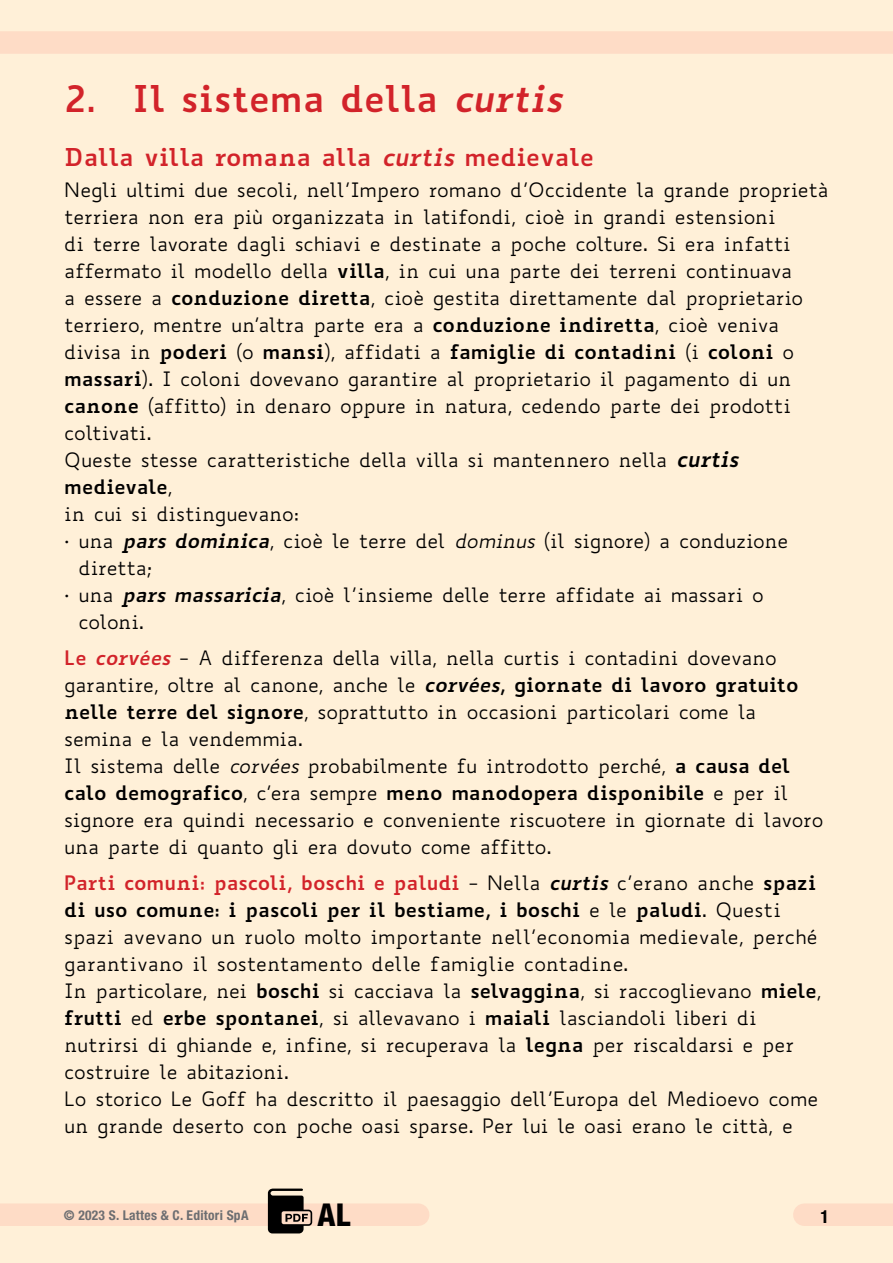
<style>
.page{position:relative;width:893px;height:1263px;background:#fff0d8}
.page>*{position:absolute;margin:0;border:0;box-sizing:border-box;transform-origin:0 0}
.t1{font:700 36px "Biancoenero";color:#d2232a}
.t2{font:800 condensed 31.5px "Helvetica Neue LT Std";color:#000}
.t3{font:700 24px "Biancoenero";color:#d2232a}
.t4{font:19.5px/27px "Biancoenero";letter-spacing:-.02em;color:#000}
.t5{font:700 condensed 18px "Helvetica Neue LT Std";color:#000}
.t6{font:700 condensed 13.5px "Helvetica Neue LT Std";letter-spacing:.02em;color:#6d6e71}
.s1{font-style:italic}
.s2{font-weight:700}
.s3{font-weight:700;font-style:italic;font-size:21px}
.s4{font-weight:700;font-style:italic}
.s5{font-weight:700;color:#d2232a}
.s6{font-weight:700;font-style:italic;color:#d2232a}
</style>
<div class="page">
<div style="left:0;top:1203px;width:418px;height:23px;background:#fedcc6"></div>
<div style="left:0;top:31px;width:893px;height:23px;background:#fedcc6"></div>
<div style="left:804px;top:1203px;width:89px;height:23px;background:#fedcc6"></div>
<svg style="left:268px;top:1188px;width:44px;height:45px"></svg>
<h1 class="t1" style="left:64px;top:67px;width:500px">2. Il sistema della <span class="s1">curtis</span></h1>
<p class="t3" style="left:64px;top:136px;width:531px">Dalla villa romana alla <span class="s1">curtis</span> medievale</p>
<p class="t4" style="left:64px;top:176px;width:766px">Negli ultimi due secoli, nell’Impero romano d’Occidente la grande proprietà terriera non era più organizzata in latifondi, cioè in grandi estensioni<br>di terre lavorate dagli schiavi e destinate a poche colture. Si era infatti affermato il modello della <span class="s2">villa</span>, in cui una parte dei terreni continuava<br>a essere a <span class="s2">conduzione diretta</span>, cioè gestita direttamente dal proprietario terriero, mentre un’altra parte era a <span class="s2">conduzione indiretta</span>, cioè veniva divisa in <span class="s2">poderi</span> (o <span class="s2">mansi</span>), affidati a <span class="s2">famiglie di contadini</span> (i <span class="s2">coloni</span> o <span class="s2">massari</span>). I coloni dovevano garantire al proprietario il pagamento di un <span class="s2">canone</span> (affitto) in denaro oppure in natura, cedendo parte dei prodotti coltivati.<br>Queste stesse caratteristiche della villa si mantennero nella <span class="s3">curtis </span><span class="s2">medievale</span>,<br>in cui si distinguevano:</p>
<p class="t4" style="left:79px;top:527px;width:711px;text-indent:-14px">• una <span class="s4">pars dominica</span>, cioè le terre del <span class="s1">dominus</span> (il signore) a conduzione diretta;</p>
<p class="t4" style="left:79px;top:581px;width:687px;text-indent:-14px">• una <span class="s4">pars massaricia</span>, cioè l’insieme delle terre affidate ai massari o coloni.</p>
<p class="t4" style="left:64px;top:644px;width:761px"><span class="s5">Le</span> <span class="s6">corvées</span> - A differenza della villa, nella curtis i contadini dovevano garantire, oltre al canone, anche le <span class="s4">corvées</span><span class="s2">, giornate di lavoro gratuito nelle terre del signore</span>, soprattutto in occasioni particolari come la semina e la vendemmia.<br>Il sistema delle <span class="s1">corvées</span> probabilmente fu introdotto perché, <span class="s2">a causa del calo demografico</span>, c’era sempre <span class="s2">meno manodopera disponibile</span> e per il signore era quindi necessario e conveniente riscuotere in giornate di lavoro una parte di quanto gli era dovuto come affitto.</p>
<p class="t4" style="left:64px;top:869px;width:759px"><span class="s5">Parti comuni: pascoli, boschi e paludi</span> - Nella <span class="s4">curtis</span> c’erano anche <span class="s2">spazi di uso comune: i pascoli per il bestiame, i boschi</span> e le <span class="s2">paludi</span>. Questi spazi avevano un ruolo molto importante nell’economia medievale, perché garantivano il sostentamento delle famiglie contadine.<br>In particolare, nei <span class="s2">boschi</span> si cacciava la <span class="s2">selvaggina</span>, si raccoglievano <span class="s2">miele</span>, <span class="s2">frutti</span> ed <span class="s2">erbe spontanei</span>, si allevavano i <span class="s2">maiali</span> lasciandoli liberi di nutrirsi di ghiande e, infine, si recuperava la <span class="s2">legna</span> per riscaldarsi e per costruire le abitazioni.<br>Lo storico Le Goff ha descritto il paesaggio dell’Europa del Medioevo come un grande deserto con poche oasi sparse. Per lui le oasi erano le città, e</p>
<p class="t6" style="left:64px;top:1206px;width:186px">© 2023 S. Lattes &amp; C. Editori SpA</p>
<h2 class="t2" style="left:318px;top:1195px;width:34px">AL</h2>
<p class="t5" style="left:820px;top:1206px;width:10px">1</p>
</div>
